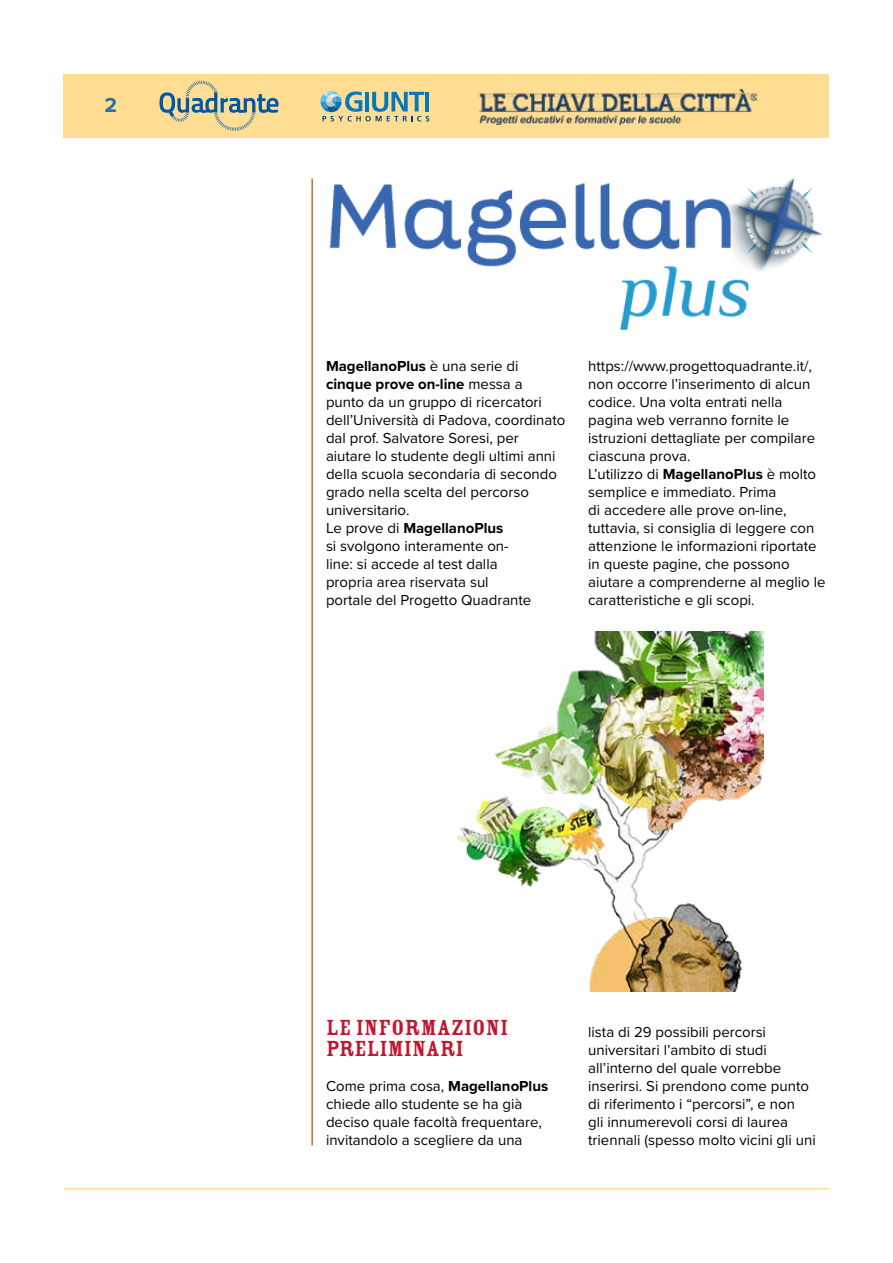
<style>
.page{position:relative;width:893px;height:1263px;background:#fff}
.page>*{position:absolute;margin:0;border:0;box-sizing:border-box;transform-origin:0 0}
.t1{font:24px/21px "Rosewood Std Fill";color:#c1162e}
.t2{font:700 21px "Proxima Nova";color:#2770a1}
.t3{font:15px/18px "Proxima Nova";color:#000}
.s1{font-weight:700}
</style>
<div class="page">
<div style="left:64px;top:74px;width:765px;height:64px;background:#ffdd93"></div>
<img style="left:478px;top:89px;width:278px;height:35px">
<hr style="left:64px;top:1188px;width:765px;height:1px;background:#ffdd93">
<hr style="left:311px;top:179px;width:2px;height:966px;background:#ce6b20">
<svg style="left:159px;top:81px;width:120px;height:50px"></svg>
<svg style="left:320px;top:91px;width:109px;height:30px"></svg>
<img style="left:329px;top:179px;width:493px;height:150px">
<img style="left:457px;top:631px;width:307px;height:360px">
<h2 class="t2" style="left:104px;top:90px;width:14px">2</h2>
<p class="t3" style="left:326px;top:357px;width:241px"><span class="s1">MagellanoPlus</span> è una serie di <span class="s1">cinque prove on-line</span> messa a<br>punto da un gruppo di ricercatori dell’Università di Padova, coordinato dal prof. Salvatore Soresi, per aiutare lo studente degli ultimi anni della scuola secondaria di secondo grado nella scelta del percorso universitario.<br>Le prove di <span class="s1">MagellanoPlus<br></span>si svolgono interamente on-<br>line: si accede al test dalla<br>propria area riservata sul<br>portale del Progetto Quadrante</p>
<p class="t3" style="left:588px;top:357px;width:239px">https://www.progettoquadrante.it/, non occorre l’inserimento di alcun codice. Una volta entrati nella pagina web verranno fornite le istruzioni dettagliate per compilare ciascuna prova.<br>L’utilizzo di <span class="s1">MagellanoPlus</span> è molto semplice e immediato. Prima<br>di accedere alle prove on-line, tuttavia, si consiglia di leggere con attenzione le informazioni riportate in queste pagine, che possono aiutare a comprenderne al meglio le caratteristiche e gli scopi.</p>
<h1 class="t1" style="left:326px;top:1017px;width:184px">LE INFORMAZIONI<br>PRELIMINARI</h1>
<p class="t3" style="left:326px;top:1077px;width:224px">Come prima cosa, <span class="s1">MagellanoPlus </span>chiede allo studente se ha già deciso quale facoltà frequentare, invitandolo a scegliere da una</p>
<p class="t3" style="left:588px;top:1023px;width:229px">lista di 29 possibili percorsi universitari l’ambito di studi all’interno del quale vorrebbe inserirsi. Si prendono come punto di riferimento i “percorsi”, e non<br>gli innumerevoli corsi di laurea triennali (spesso molto vicini gli uni</p>
</div>
